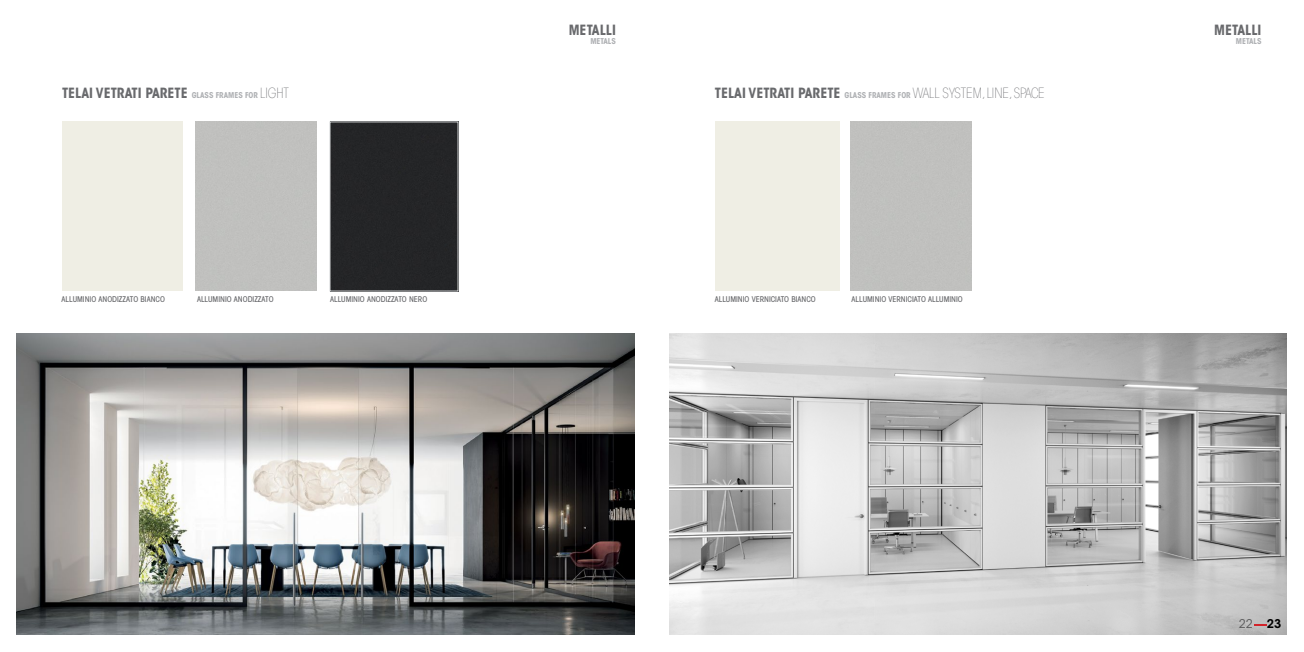
<style>
.page{position:relative;width:1304px;height:652px;background:#fff}
.page>*{position:absolute;margin:0;border:0;box-sizing:border-box;transform-origin:0 0}
.t1{font:14px "ITC Avant Garde MM 82 450";color:#696a6d}
.t2{font:14px "ITC Avant Garde MM 740 450";color:#696a6d}
.t3{font:12px "ITC Avant Garde Std";color:#5b5b5c}
.t4{font:500 condensed 8px "Avant Garde";color:#696a6d}
.t5{font:8px "ITC Avant Garde MM 740 450";color:#afb1b4}
.s1{font-size:8px;color:#afb1b4}
.s2{font-family:"ITC Avant Garde MM 82 450"}
.s3{font-family:"ITC Avant Garde MM 740 450"}
.s4{font-family:"ITC Avant Garde MM 740 450";font-size:8px;color:#afb1b4}
.s5{font-weight:600;color:#000}
</style>
<div class="page">
<img style="left:669px;top:333px;width:618px;height:302px">
<img style="left:16px;top:333px;width:618px;height:302px">
<div style="left:332px;top:124px;width:124px;height:165px;background:#242527"></div>
<div style="left:62px;top:122px;width:121px;height:169px;background:#efeee4"></div>
<div style="left:716px;top:122px;width:124px;height:169px;background:#efeee4"></div>
<svg style="left:1254px;top:624px;width:12px;height:1px"></svg>
<h1 class="t2" style="left:62px;top:85px;width:228px">TELAI VETRATI PARETE <span class="s1">GLASS FRAMES FOR</span> <span class="s2">LIGHT</span></h1>
<h1 class="t2" style="left:569px;top:22px;width:49px">METALLI</h1>
<p class="t5" style="left:590px;top:36px;width:27px">METALS</p>
<h1 class="t1" style="left:715px;top:85px;width:331px"><span class="s3">TELAI VETRATI PARETE</span> <span class="s4">GLASS FRAMES FOR</span> WALL SYSTEM, LINE, SPACE</h1>
<p class="t4" style="left:62px;top:294px;width:105px">ALLUMINIO ANODIZZATO BIANCO</p>
<p class="t4" style="left:197px;top:294px;width:78px">ALLUMINIO ANODIZZATO</p>
<p class="t4" style="left:330px;top:294px;width:99px">ALLUMINIO ANODIZZATO NERO</p>
<p class="t4" style="left:715px;top:294px;width:103px">ALLUMINIO VERNICIATO BIANCO</p>
<p class="t4" style="left:852px;top:294px;width:113px">ALLUMINIO VERNICIATO ALLUMINIO</p>
<h1 class="t2" style="left:1214px;top:22px;width:49px">METALLI</h1>
<p class="t5" style="left:1236px;top:36px;width:27px">METALS</p>
<h2 class="t3" style="left:1239px;top:617px;width:44px">22 <span class="s5">23</span></h2>
</div>
